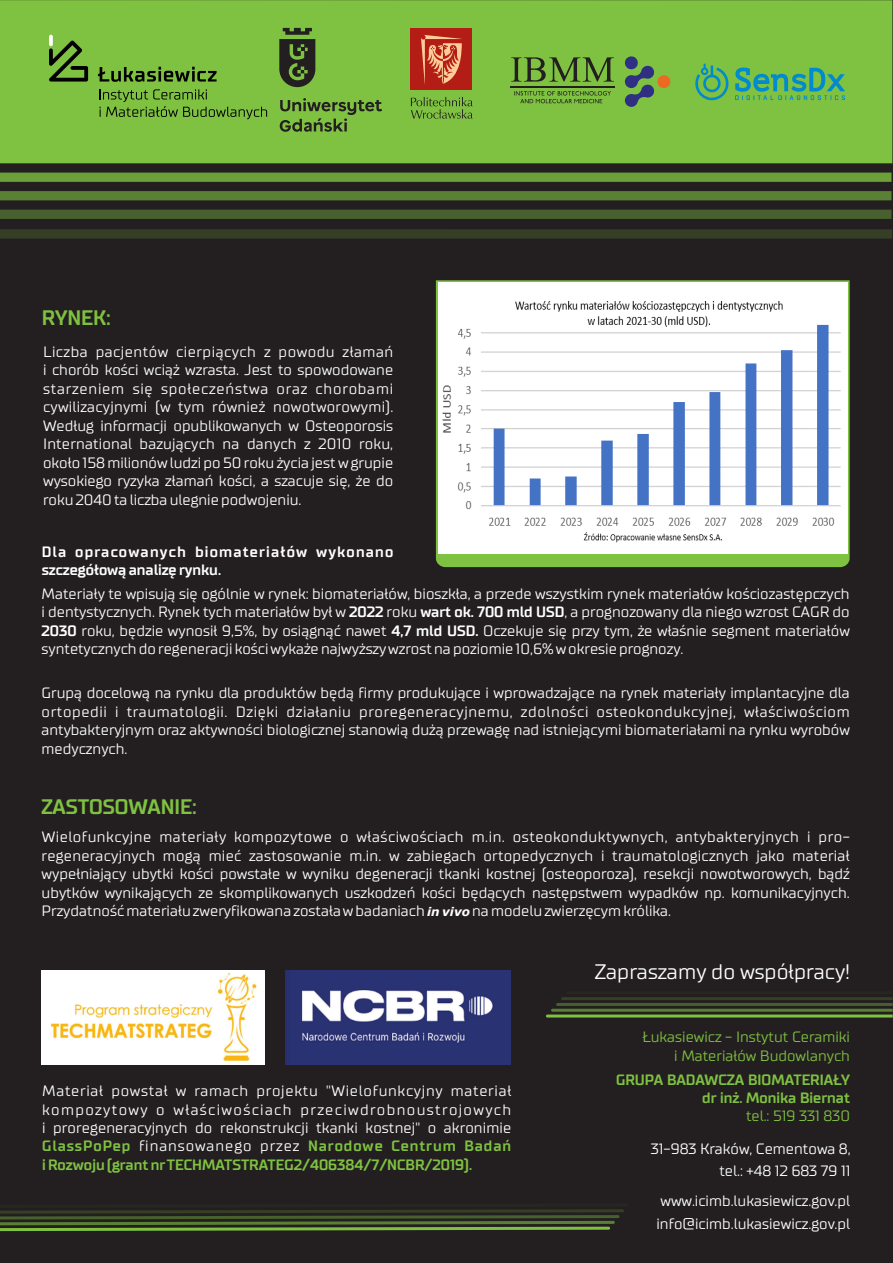
<style>
.page{position:relative;width:893px;height:1263px;background:#fff}
.page>*{position:absolute;margin:0;border:0;box-sizing:border-box;transform-origin:0 0}
.t1{font:21px "TT Supermolot";color:#fff}
.t2{font:700 21px "TT Supermolot";color:#7fc241}
.t3{font:15px/18.5px "TT Supermolot";color:#fff;text-align:justify}
.t4{font:15px/18.5px "TT Supermolot";color:#7fc241;text-align:right}
.t5{font:700 15px/18.5px "TT Supermolot";letter-spacing:.08em;color:#fff}
.t6{font:700 15px/18.5px "TT Supermolot";color:#7fc241;text-align:right}
.s1{font-weight:700}
.s2{font-family:"Verdana";font-weight:700;font-style:italic;font-size:12px}
.s3{font-weight:700;color:#7fc241}
</style>
<div class="page">
<div style="left:0;top:0;width:892px;height:1263px;background:#231f20"></div>
<div style="left:0;top:0;width:892px;height:163px;background:#7fc241"></div>
<div style="left:0;top:173px;width:891px;height:9px;background:#6ca13a"></div>
<div style="left:0;top:191px;width:891px;height:9px;background:#5a8033"></div>
<div style="left:0;top:210px;width:891px;height:9px;background:#47602d"></div>
<div style="left:0;top:229px;width:892px;height:10px;background:#353f26"></div>
<img style="left:41px;top:970px;width:223px;height:94px">
<img style="left:285px;top:970px;width:226px;height:94px">
<svg style="left:435px;top:280px;width:415px;height:288px;background:#84ba52"></svg>
<div style="left:438px;top:283px;width:409px;height:271px;background:#fff"></div>
<img style="left:442px;top:301px;width:399px;height:242px">
<svg style="left:546px;top:991px;width:347px;height:26px"></svg>
<svg style="left:0;top:1209px;width:624px;height:22px"></svg>
<svg style="left:514px;top:91px;width:97px;height:12px"></svg>
<svg style="left:624px;top:56px;width:47px;height:51px"></svg>
<svg style="left:511px;top:57px;width:103px;height:25px"></svg>
<hr style="left:511px;top:87px;width:104px;height:1px;background:#231f20">
<img style="left:695px;top:63px;width:151px;height:38px">
<div style="left:411px;top:29px;width:61px;height:61px;background:#b41d15"></div>
<svg style="left:421px;top:35px;width:41px;height:49px"></svg>
<svg style="left:411px;top:97px;width:62px;height:22px"></svg>
<svg style="left:280px;top:98px;width:102px;height:34px"></svg>
<svg style="left:279px;top:28px;width:36px;height:59px"></svg>
<svg style="left:98px;top:67px;width:119px;height:15px"></svg>
<svg style="left:49px;top:40px;width:39px;height:42px"></svg>
<svg style="left:49px;top:35px;width:4px;height:11px"></svg>
<svg style="left:99px;top:89px;width:168px;height:30px"></svg>
<h1 class="t2" style="left:42px;top:305px;width:71px">RYNEK:</h1>
<p class="t3" style="left:43px;top:343px;width:352px">Liczba pacjentów cierpiących z powodu złamań i chorób kości wciąż wzrasta. Jest to spowodowane starzeniem się społeczeństwa oraz chorobami cywilizacyjnymi (w tym również nowotworowymi).<br>Według informacji opublikowanych w Osteoporosis International bazujących na danych z 2010 roku, około 158 milionów ludzi po 50 roku życia jest w grupie wysokiego ryzyka złamań kości, a szacuje się, że do roku 2040 ta liczba ulegnie podwojeniu.</p>
<p class="t5" style="left:42px;top:543px;width:353px">Dla opracowanych biomateriałów wykonano szczegółową analizę rynku.</p>
<p class="t3" style="left:42px;top:584px;width:810px">Materiały te wpisują się ogólnie w rynek: biomateriałów, bioszkła, a przede wszystkim rynek materiałów kościozastępczych i dentystycznych. Rynek tych materiałów był w <span class="s1">2022</span> roku <span class="s1">wart ok. 700 mld USD</span>, a prognozowany dla niego wzrost CAGR do <span class="s1">2030</span> roku, będzie wynosił 9,5%, by osiągnąć nawet <span class="s1">4,7 mld USD.</span> Oczekuje się przy tym, że właśnie segment materiałów syntetycznych do regeneracji kości wykaże najwyższywzrost na poziomie 10,6% wokresie prognozy.</p>
<p class="t3" style="left:42px;top:684px;width:810px">Grupą docelową na rynku dla produktów będą firmy produkujące i wprowadzające na rynek materiały implantacyjne dla ortopedii i traumatologii. Dzięki działaniu proregeneracyjnemu, zdolności osteokondukcyjnej, właściwościom antybakteryjnym oraz aktywności biologicznej stanowią dużą przewagę nad istniejącymi biomateriałami na rynku wyrobów medycznych.</p>
<h1 class="t2" style="left:41px;top:793px;width:157px">ZASTOSOWANIE:</h1>
<p class="t3" style="left:42px;top:828px;width:810px">Wielofunkcyjne materiały kompozytowe o właściwościach m.in. osteokonduktywnych, antybakteryjnych i pro&shy;regeneracyjnych mogą mieć zastosowanie m.in. w zabiegach ortopedycznych i traumatologicznych jako materiał wypełniający ubytki kości powstałe w wyniku degeneracji tkanki kostnej (osteoporoza), resekcji nowotworowych, bądź ubytków wynikających ze skomplikowanych uszkodzeń kości będących następstwem wypadków np. komunikacyjnych.<br>Przydatność materiału zweryfikowana została wbadaniach <span class="s2">in vivo</span> na modelu zwierzęcym królika.</p>
<p class="t3" style="left:42px;top:1082px;width:471px">Materiał powstał w ramach projektu "Wielofunkcyjny materiał kompozytowy o właściwościach przeciwdrobnoustrojowych i proregeneracyjnych do rekonstrukcji tkanki kostnej" o akronimie <span class="s3">GlassPoPep</span> finansowanego przez <span class="s3">Narodowe Centrum Badań i Rozwoju (grant nrTECHMATSTRATEG2/406384/7/NCBR/2019).</span></p>
<h1 class="t1" style="left:595px;top:959px;width:257px">Zapraszamy do współpracy!</h1>
<p class="t4" style="left:642px;top:1028px;width:209px">Łukasiewicz - Instytut Ceramiki i Materiałów Budowlanych</p>
<p class="t6" style="left:616px;top:1070px;width:235px">GRUPA BADAWCZA BIOMATERIAŁY dr inż. Monika Biernat</p>
<p class="t4" style="left:746px;top:1107px;width:105px">tel.: 519 331 830</p>
<p class="t3" style="left:651px;top:1137px;width:201px;line-height:22px;text-align:right">31-983 Kraków, Cementowa 8, tel.: +48 12 683 79 11</p>
<p class="t3" style="left:656px;top:1190px;width:195px;line-height:22px">www.icimb.lukasiewicz.gov.pl info@icimb.lukasiewicz.gov.pl</p>
</div>
